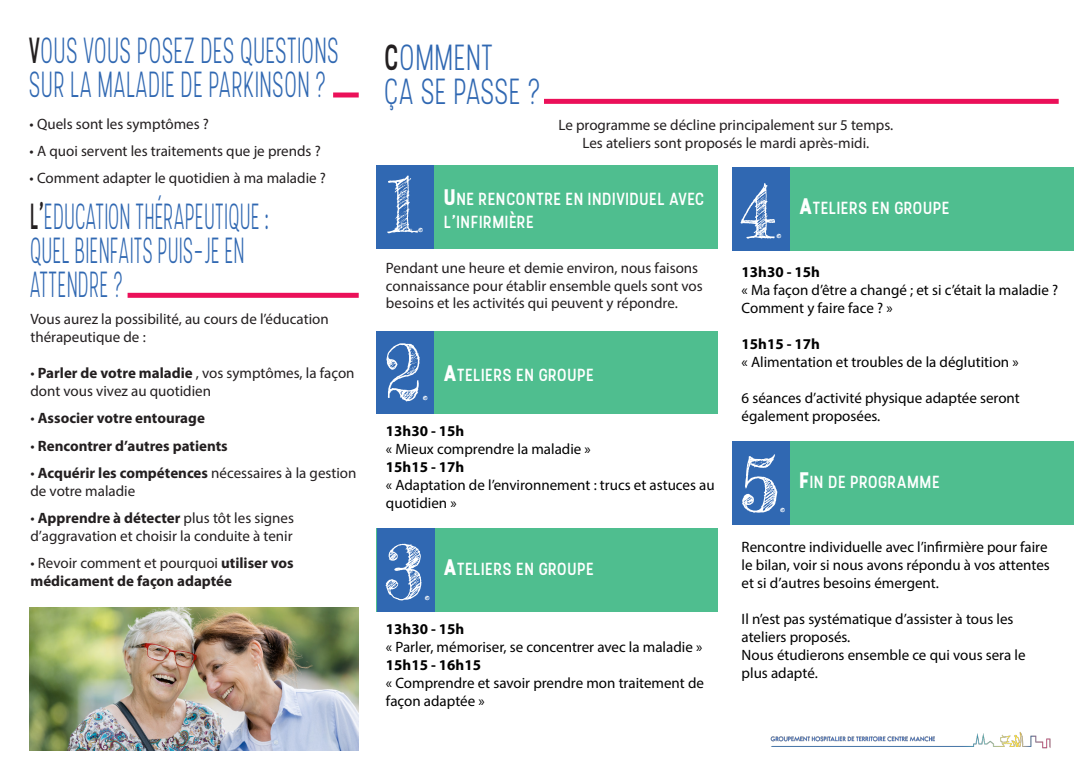
<style>
.page{position:relative;width:1088px;height:780px;background:#fff}
.page>*{position:absolute;margin:0;border:0;box-sizing:border-box;transform-origin:0 0}
.t1{font:75px "Frederickathe Greatest";color:#fff}
.t2{font:300 36.25px/33.8px "Stellar";color:#3068b2;scale:.55 1}
.t3{font:300 36.25px/33.8px "Stellar";color:#3068b2;scale:.62 1}
.t4{font:300 36.25px "Stellar";color:#3068b2;scale:.75 1}
.t5{font:30px "Frederickathe Greatest";color:#fff}
.t6{font:500 17.5px/22.5px "Stellar";color:#fff}
.t7{font:15px/17.5px "Myriad Pro";color:#231f20}
.t8{font:15px/18px "Myriad Pro";color:#000001}
.t9{font:700 15px/17.5px "Myriad Pro";color:#231f20}
.t10{font:700 15px "Myriad Pro";color:#000001}
.s1{font-weight:500;color:#231f20}
.s2{font-weight:700}
.s3{font-weight:400}
.s4{font-weight:700;font-size:22.5px}
</style>
<div class="page">
<div style="left:544px;top:99px;width:515px;height:5px;background:#eb1059"></div>
<div style="left:333px;top:92px;width:26px;height:5px;background:#eb1059"></div>
<img style="left:770px;top:732px;width:281px;height:17px">
<div style="left:128px;top:293px;width:231px;height:5px;background:#eb1059"></div>
<div style="left:377px;top:165px;width:341px;height:83px;background:#4fbe8f"></div>
<div style="left:377px;top:330px;width:341px;height:83px;background:#4fbe8f"></div>
<div style="left:377px;top:165px;width:57px;height:83px;background:#3068b2"></div>
<div style="left:377px;top:331px;width:57px;height:82px;background:#3068b2"></div>
<div style="left:377px;top:528px;width:341px;height:83px;background:#4fbe8f"></div>
<div style="left:377px;top:528px;width:57px;height:83px;background:#3068b2"></div>
<div style="left:732px;top:167px;width:341px;height:83px;background:#4fbe8f"></div>
<div style="left:732px;top:167px;width:58px;height:83px;background:#3068b2"></div>
<div style="left:732px;top:441px;width:341px;height:83px;background:#4fbe8f"></div>
<div style="left:732px;top:441px;width:58px;height:83px;background:#3068b2"></div>
<img style="left:30px;top:608px;width:329px;height:143px">
<p class="t3" style="left:30px;top:34px;width:502px"><span class="s1">V</span>OUS VOUS POSEZ DES QUESTIONS<br>SUR LA MALADIE DE PARKINSON ?</p>
<p class="t4" style="left:384px;top:36px;width:148px"><span class="s1">C</span>OMMENT</p>
<p class="t4" style="left:384px;top:70px;width:212px">ÇA SE PASSE ?</p>
<p class="t7" style="left:30px;top:115px;width:181px">• Quels sont les symptômes ?</p>
<p class="t7" style="left:30px;top:142px;width:293px">• A quoi servent les traitements que je prends ?</p>
<p class="t7" style="left:30px;top:169px;width:298px">• Comment adapter le quotidien à ma maladie ?</p>
<p class="t2" style="left:30px;top:200px;width:436px"><span class="s1">L’</span>EDUCATION THÉRAPEUTIQUE :</p>
<p class="t2" style="left:30px;top:234px;width:392px">QUEL BIENFAITS PUIS-JE EN<br>ATTENDRE ?</p>
<p class="t7" style="left:30px;top:309px;width:300px;line-height:18px">Vous aurez la possibilité, au cours de l’éducation thérapeutique de :</p>
<p class="t7" style="left:30px;top:364px;width:326px">• <span class="s2">Parler de votre maladie</span> , vos symptômes, la façon dont vous vivez au quotidien</p>
<p class="t9" style="left:30px;top:409px;width:176px"><span class="s3">•</span> Associer votre entourage</p>
<p class="t9" style="left:30px;top:436px;width:199px"><span class="s3">•</span> Rencontrer d’autres patients</p>
<p class="t7" style="left:30px;top:464px;width:328px">• <span class="s2">Acquérir les compétences</span> nécessaires à la gestion de votre maladie</p>
<p class="t7" style="left:30px;top:509px;width:265px">• <span class="s2">Apprendre à détecter</span> plus tôt les signes d’aggravation et choisir la conduite à tenir</p>
<p class="t9" style="left:30px;top:554px;width:265px"><span class="s3">• Revoir comment et pourquoi</span> utiliser vos médicament de façon adaptée</p>
<p class="t7" style="left:558px;top:116px;width:336px">Le programme se décline principalement sur 5 temps.</p>
<p class="t7" style="left:582px;top:134px;width:288px">Les ateliers sont proposés le mardi après-midi.</p>
<p class="t1" style="left:386px;top:159px;width:34px">1</p>
<p class="t6" style="left:444px;top:188px;width:262px"><span class="s4">U</span>NE RENCONTRE EN INDIVIDUEL AVEC<br>L’INFIRMIÈRE</p>
<p class="t7" style="left:386px;top:259px;width:318px">Pendant une heure et demie environ, nous faisons connaissance pour établir ensemble quels sont vos besoins et les activités qui peuvent y répondre.</p>
<p class="t5" style="left:418px;top:203px;width:7px">.</p>
<p class="t1" style="left:384px;top:326px;width:40px">2</p>
<p class="t5" style="left:422px;top:370px;width:7px">.</p>
<p class="t6" style="left:444px;top:363px;width:152px"><span class="s4">A</span>TELIERS EN GROUPE</p>
<p class="t10" style="left:386px;top:421px;width:80px">13h30 - 15h</p>
<p class="t8" style="left:386px;top:440px;width:206px">« Mieux comprendre la maladie »</p>
<p class="t10" style="left:386px;top:457px;width:80px">15h15 - 17h</p>
<p class="t8" style="left:386px;top:476px;width:330px">« Adaptation de l’environnement : trucs et astuces au quotidien »</p>
<p class="t1" style="left:384px;top:526px;width:42px">3</p>
<p class="t6" style="left:444px;top:558px;width:152px"><span class="s4">A</span>TELIERS EN GROUPE</p>
<p class="t5" style="left:424px;top:570px;width:7px">.</p>
<p class="t10" style="left:386px;top:619px;width:80px">13h30 - 15h</p>
<p class="t8" style="left:386px;top:638px;width:318px">« Parler, mémoriser, se concentrer avec la maladie »</p>
<p class="t10" style="left:386px;top:655px;width:97px">15h15 - 16h15</p>
<p class="t8" style="left:386px;top:674px;width:320px">« Comprendre et savoir prendre mon traitement de façon adaptée »</p>
<p class="t1" style="left:740px;top:165px;width:38px">4</p>
<p class="t6" style="left:800px;top:196px;width:152px"><span class="s4">A</span>TELIERS EN GROUPE</p>
<p class="t5" style="left:776px;top:209px;width:7px">.</p>
<p class="t10" style="left:741px;top:262px;width:80px">13h30 - 15h</p>
<p class="t8" style="left:741px;top:280px;width:318px">« Ma façon d’être a changé ; et si c’était la maladie ?<br>Comment y faire face ? »</p>
<p class="t10" style="left:741px;top:334px;width:80px">15h15 - 17h</p>
<p class="t8" style="left:741px;top:352px;width:279px">« Alimentation et troubles de la déglutition »</p>
<p class="t8" style="left:741px;top:388px;width:280px">6 séances d’activité physique adaptée seront également proposées.</p>
<p class="t1" style="left:740px;top:439px;width:42px">5</p>
<p class="t6" style="left:800px;top:470px;width:142px"><span class="s4">F</span>IN DE PROGRAMME</p>
<p class="t5" style="left:780px;top:483px;width:7px">.</p>
<p class="t8" style="left:741px;top:537px;width:310px">Rencontre individuelle avec l’infirmière pour faire le bilan, voir si nous avons répondu à vos attentes et si d’autres besoins émergent.</p>
<p class="t8" style="left:741px;top:609px;width:273px">Il n’est pas systématique d’assister à tous les ateliers proposés.</p>
<p class="t8" style="left:741px;top:645px;width:285px">Nous étudierons ensemble ce qui vous sera le plus adapté.</p>
</div>
